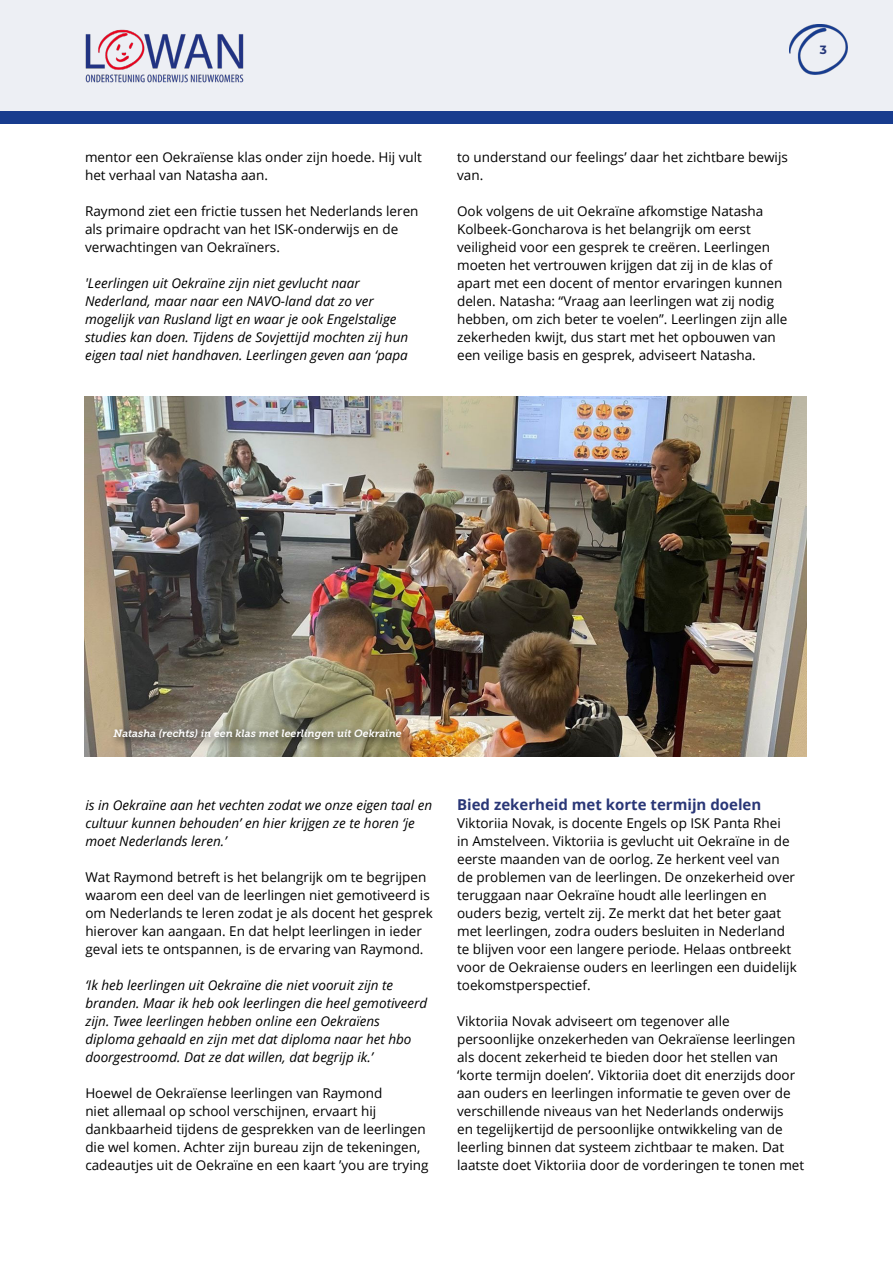
<style>
.page{position:relative;width:893px;height:1263px;background:#fff}
.page>*{position:absolute;margin:0;border:0;box-sizing:border-box;transform-origin:0 0}
.t1{font:700 15px "Open Sans";color:#2a3777}
.t2{font:13.5px/18px "Open Sans";color:#000}
.t3{font:italic 13.5px/18px "Open Sans";color:#000}
.t4{font:700 12px "Montserrat";color:#25377a}
.t5{font:italic 10.5px "Museo Slab 700";color:#fff}
</style>
<div class="page">
<div style="left:0;top:0;width:893px;height:115px;background:#edeff4"></div>
<img style="left:789px;top:24px;width:58px;height:50px">
<div style="left:0;top:111px;width:893px;height:13px;background:#183c8e"></div>
<img style="left:85px;top:29px;width:159px;height:54px">
<img style="left:84px;top:396px;width:723px;height:360px">
<div style="left:110px;top:724px;width:302px;height:26px;background:#000;opacity:.75"></div>
<p class="t4" style="left:820px;top:41px;width:9px">3</p>
<p class="t2" style="left:85px;top:148px;width:339px">mentor een Oekraïense klas onder zijn hoede. Hij vult het verhaal van Natasha aan.</p>
<p class="t2" style="left:85px;top:202px;width:335px">Raymond ziet een frictie tussen het Nederlands leren als primaire opdracht van het ISK-onderwijs en de verwachtingen van Oekraïners.</p>
<p class="t3" style="left:85px;top:274px;width:325px">'Leerlingen uit Oekraïne zijn niet gevlucht naar Nederland, maar naar een NAVO-land dat zo ver mogelijk van Rusland ligt en waar je ook Engelstalige studies kan doen. Tijdens de Sovjettijd mochten zij hun eigen taal niet handhaven. Leerlingen geven aan ‘papa</p>
<p class="t2" style="left:457px;top:148px;width:332px">to understand our feelings’ daar het zichtbare bewijs van.</p>
<p class="t2" style="left:457px;top:202px;width:332px">Ook volgens de uit Oekraïne afkomstige Natasha Kolbeek-Goncharova is het belangrijk om eerst veiligheid voor een gesprek te creëren. Leerlingen moeten het vertrouwen krijgen dat zij in de klas of apart met een docent of mentor ervaringen kunnen delen. Natasha: “Vraag aan leerlingen wat zij nodig hebben, om zich beter te voelen”. Leerlingen zijn alle zekerheden kwijt, dus start met het opbouwen van een veilige basis en gesprek, adviseert Natasha.</p>
<p class="t5" style="left:114px;top:727px;width:290px">Natasha (rechts) in een klas met leerlingen uit Oekraïne</p>
<p class="t3" style="left:85px;top:796px;width:348px">is in Oekraïne aan het vechten zodat we onze eigen taal en cultuur kunnen behouden’ en hier krijgen ze te horen ‘je moet Nederlands leren.’</p>
<p class="t2" style="left:85px;top:868px;width:349px">Wat Raymond betreft is het belangrijk om te begrijpen waarom een deel van de leerlingen niet gemotiveerd is om Nederlands te leren zodat je als docent het gesprek hierover kan aangaan. En dat helpt leerlingen in ieder geval iets te ontspannen, is de ervaring van Raymond.</p>
<p class="t3" style="left:85px;top:976px;width:343px">‘Ik heb leerlingen uit Oekraïne die niet vooruit zijn te branden. Maar ik heb ook leerlingen die heel gemotiveerd zijn. Twee leerlingen hebben online een Oekraïens diploma gehaald en zijn met dat diploma naar het hbo doorgestroomd. Dat ze dat willen, dat begrijp ik.’</p>
<p class="t2" style="left:85px;top:1084px;width:345px">Hoewel de Oekraïense leerlingen van Raymond<br>niet allemaal op school verschijnen, ervaart hij dankbaarheid tijdens de gesprekken van de leerlingen die wel komen. Achter zijn bureau zijn de tekeningen, cadeautjes uit de Oekraïne en een kaart ’you are trying</p>
<p class="t1" style="left:457px;top:794px;width:306px">Bied zekerheid met korte termijn doelen</p>
<p class="t2" style="left:457px;top:814px;width:341px">Viktoriia Novak, is docente Engels op ISK Panta Rhei<br>in Amstelveen. Viktoriia is gevlucht uit Oekraïne in de eerste maanden van de oorlog. Ze herkent veel van de problemen van de leerlingen. De onzekerheid over teruggaan naar Oekraïne houdt alle leerlingen en ouders bezig, vertelt zij. Ze merkt dat het beter gaat met leerlingen, zodra ouders besluiten in Nederland te blijven voor een langere periode. Helaas ontbreekt voor de Oekraiense ouders en leerlingen een duidelijk toekomstperspectief.</p>
<p class="t2" style="left:457px;top:1012px;width:349px">Viktoriia Novak adviseert om tegenover alle persoonlijke onzekerheden van Oekraïense leerlingen als docent zekerheid te bieden door het stellen van ‘korte termijn doelen’. Viktoriia doet dit enerzijds door aan ouders en leerlingen informatie te geven over de verschillende niveaus van het Nederlands onderwijs<br>en tegelijkertijd de persoonlijke ontwikkeling van de leerling binnen dat systeem zichtbaar te maken. Dat laatste doet Viktoriia door de vorderingen te tonen met</p>
</div>
